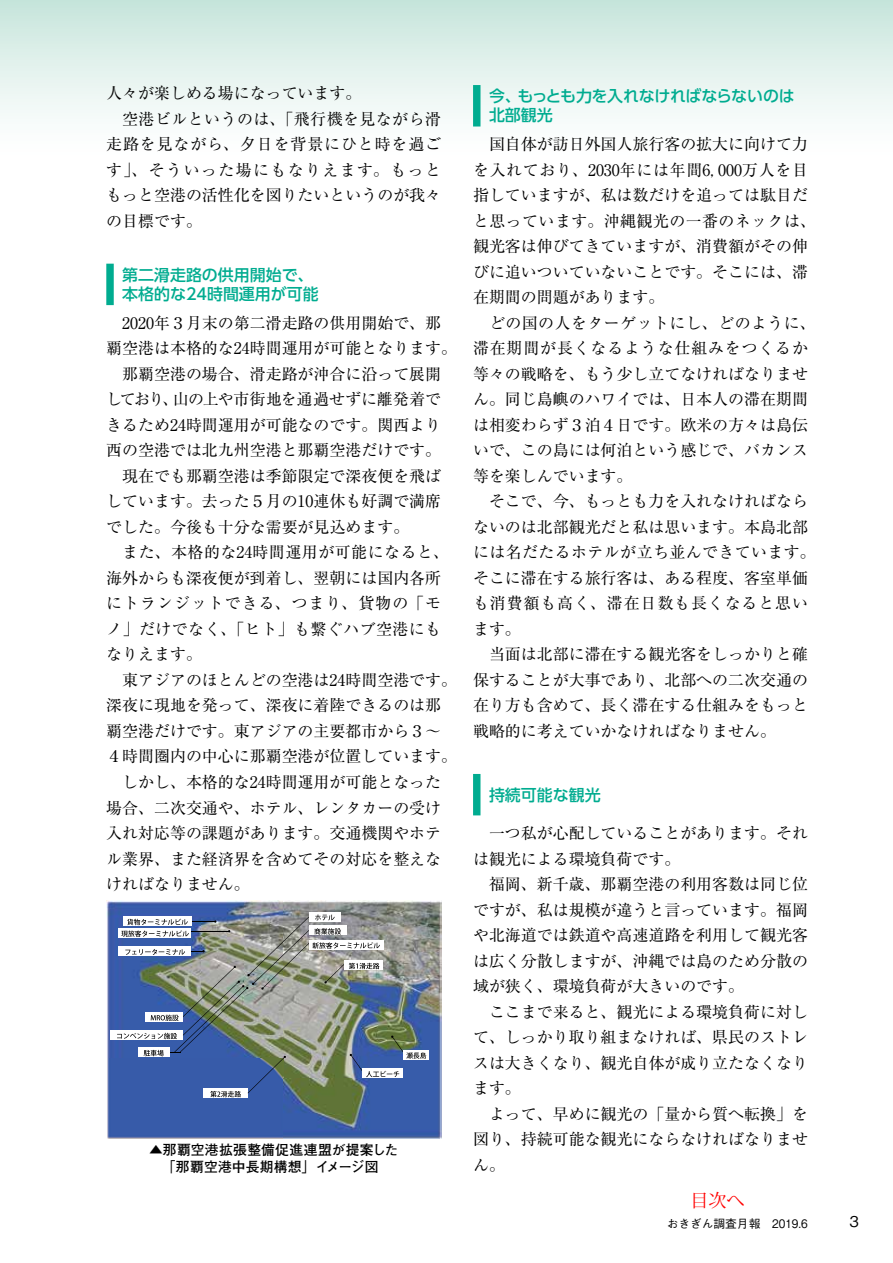
<style>
.page{position:relative;width:893px;height:1263px;background:#fff}
.page>*{position:absolute;margin:0;border:0;box-sizing:border-box;transform-origin:0 0}
.t1{font:18px "Koz Min Pr 6 N";color:#f00}
.t2{font:15.9px/25.5px "Ryumin Pr 6 N";color:#000}
.t3{font:500 15.9px/19.2px "UD Shin Go Pro";color:#00ac90}
.t4{font:15.9px "Ryumin Pr 6 N";letter-spacing:.03em;color:#000}
.t5{font:15.9px "Ryumin Pr 6 N";letter-spacing:-.02em;color:#000}
.t6{font:15.9px "Ryumin Pr 6 N";letter-spacing:.035em;color:#000}
.t7{font:15.9px "Ryumin Pr 6 N";letter-spacing:.055em;color:#000}
.t8{font:15.9px "Ryumin Pr 6 N";letter-spacing:.09em;color:#000}
.t9{font:15.9px "Ryumin Pr 6 N";letter-spacing:.06em;color:#000}
.t10{font:500 14.85px "Gothic BBB Pr 6 N";color:#000}
.t11{font:700 13.8px/17px "Futo Go B101 Pr 6 N";letter-spacing:.01em;color:#000;text-align:center}
.t12{font:500 11.7px "Gothic BBB Pr 6 N";color:#000}
</style>
<div class="page">
<div style="left:0;top:0;width:893px;height:162px;background:linear-gradient(to bottom,#c8e6dc,#fff)"></div>
<div style="left:106px;top:264px;width:8px;height:41px;background:#00ac90"></div>
<div style="left:473px;top:85px;width:7px;height:41px;background:#00ac90"></div>
<div style="left:473px;top:774px;width:7px;height:41px;background:#00ac90"></div>
<img style="left:106px;top:901px;width:335px;height:237px">
<div style="left:403px;top:1050px;width:26px;height:9px;background:#fff"></div>
<svg style="left:203px;top:1097px;width:45px;height:1px"></svg>
<div style="left:110px;top:1030px;width:73px;height:10px;background:#fff"></div>
<div style="left:309px;top:911px;width:31px;height:10px;background:#fff"></div>
<img style="left:117px;top:914px;width:309px;height:183px">
<p class="t2" style="left:106px;top:80px;width:257px">人々が楽しめる場になっています。</p>
<p class="t4" style="left:122px;top:106px;width:320px">空港ビルというのは、「飛行機を見ながら滑</p>
<p class="t7" style="left:106px;top:132px;width:336px">走路を見ながら、夕日を背景にひと時を過ご</p>
<p class="t8" style="left:106px;top:157px;width:336px">す」、そういった場にもなりえます。もっと</p>
<p class="t2" style="left:106px;top:182px;width:336px">もっと空港の活性化を図りたいというのが我々</p>
<p class="t2" style="left:106px;top:207px;width:97px">の目標です。</p>
<p class="t3" style="left:122px;top:265px;width:198px">第二滑走路の供用開始で、本格的な24時間運用が可能</p>
<p class="t2" style="left:122px;top:309px;width:320px">2020年３月末の第二滑走路の供用開始で、那</p>
<p class="t2" style="left:106px;top:335px;width:352px">覇空港は本格的な24時間運用が可能となります。</p>
<p class="t2" style="left:122px;top:360px;width:320px">那覇空港の場合、滑走路が沖合に沿って展開</p>
<p class="t5" style="left:106px;top:387px;width:336px">しており、山の上や市街地を通過せずに離発着で</p>
<p class="t2" style="left:106px;top:411px;width:336px">きるため24時間運用が可能なのです。関西より</p>
<p class="t2" style="left:106px;top:437px;width:336px">西の空港では北九州空港と那覇空港だけです。</p>
<p class="t2" style="left:122px;top:462px;width:320px">現在でも那覇空港は季節限定で深夜便を飛ば</p>
<p class="t2" style="left:106px;top:488px;width:336px">しています。去った５月の10連休も好調で満席</p>
<p class="t2" style="left:106px;top:513px;width:304px">でした。今後も十分な需要が見込めます。</p>
<p class="t6" style="left:122px;top:540px;width:328px">また、本格的な24時間運用が可能になると、</p>
<p class="t2" style="left:106px;top:564px;width:336px">海外からも深夜便が到着し、翌朝には国内各所</p>
<p class="t9" style="left:106px;top:591px;width:336px">にトランジットできる、つまり、貨物の「モ</p>
<p class="t4" style="left:106px;top:616px;width:336px">ノ」だけでなく、「ヒト」も繋ぐハブ空港にも</p>
<p class="t2" style="left:106px;top:641px;width:97px">なりえます。</p>
<p class="t2" style="left:122px;top:666px;width:336px">東アジアのほとんどの空港は24時間空港です。</p>
<p class="t2" style="left:106px;top:692px;width:336px">深夜に現地を発って、深夜に着陸できるのは那</p>
<p class="t2" style="left:106px;top:717px;width:336px">覇空港だけです。東アジアの主要都市から３〜</p>
<p class="t2" style="left:106px;top:743px;width:352px">４時間圏内の中心に那覇空港が位置しています。</p>
<p class="t2" style="left:122px;top:768px;width:320px">しかし、本格的な24時間運用が可能となった</p>
<p class="t2" style="left:106px;top:794px;width:336px">場合、二次交通や、ホテル、レンタカーの受け</p>
<p class="t2" style="left:106px;top:819px;width:336px">入れ対応等の課題があります。交通機関やホテ</p>
<p class="t2" style="left:106px;top:845px;width:336px">ル業界、また経済界を含めてその対応を整えな</p>
<p class="t2" style="left:106px;top:870px;width:145px">ければなりません。</p>
<p class="t11" style="left:149px;top:1141px;width:251px">▲那覇空港拡張整備促進連盟が提案した「那覇空港中長期構想」イメージ図</p>
<p class="t3" style="left:489px;top:86px;width:307px">今、もっとも力を入れなければならないのは北部観光</p>
<p class="t2" style="left:473px;top:131px;width:344px;text-indent:16px">国自体が訪日外国人旅行客の拡大に向けて力を入れており、2030年には年間6，000万人を目指していますが、私は数だけを追っては駄目だと思っています。沖縄観光の一番のネックは、観光客は伸びてきていますが、消費額がその伸びに追いついていないことです。そこには、滞在期間の問題があります。</p>
<p class="t2" style="left:473px;top:309px;width:344px;text-indent:16px">どの国の人をターゲットにし、どのように、滞在期間が長くなるような仕組みをつくるか等々の戦略を、もう少し立てなければなりません。同じ島嶼のハワイでは、日本人の滞在期間は相変わらず３泊４日です。欧米の方々は島伝いで、この島には何泊という感じで、バカンス等を楽しんでいます。</p>
<p class="t2" style="left:473px;top:488px;width:344px;text-indent:16px">そこで、今、もっとも力を入れなければならないのは北部観光だと私は思います。本島北部には名だたるホテルが立ち並んできています。そこに滞在する旅行客は、ある程度、客室単価も消費額も高く、滞在日数も長くなると思います。</p>
<p class="t2" style="left:473px;top:641px;width:336px;text-align:justify;text-indent:16px">当面は北部に滞在する観光客をしっかりと確保することが大事であり、北部への二次交通の在り方も含めて、長く滞在する仕組みをもっと戦略的に考えていかなければなりません。</p>
<p class="t3" style="left:489px;top:785px;width:113px">持続可能な観光</p>
<p class="t2" style="left:473px;top:819px;width:336px;text-indent:16px">一つ私が心配していることがあります。それは観光による環境負荷です。</p>
<p class="t2" style="left:473px;top:870px;width:336px;text-align:justify;text-indent:16px">福岡、新千歳、那覇空港の利用客数は同じ位ですが、私は規模が違うと言っています。福岡や北海道では鉄道や高速道路を利用して観光客は広く分散しますが、沖縄では島のため分散の域が狭く、環境負荷が大きいのです。</p>
<p class="t2" style="left:473px;top:998px;width:336px;text-align:justify;text-indent:16px">ここまで来ると、観光による環境負荷に対して、しっかり取り組まなければ、県民のストレスは大きくなり、観光自体が成り立たなくなります。</p>
<p class="t2" style="left:473px;top:1100px;width:336px;text-align:justify;text-indent:16px">よって、早めに観光の「量から質へ転換」を図り、持続可能な観光にならなければなりません。</p>
<p class="t1" style="left:690px;top:1190px;width:55px">目次へ</p>
<p class="t12" style="left:667px;top:1214px;width:143px">おきぎん調査月報　2019.6</p>
<p class="t10" style="left:850px;top:1210px;width:11px">3</p>
</div>
